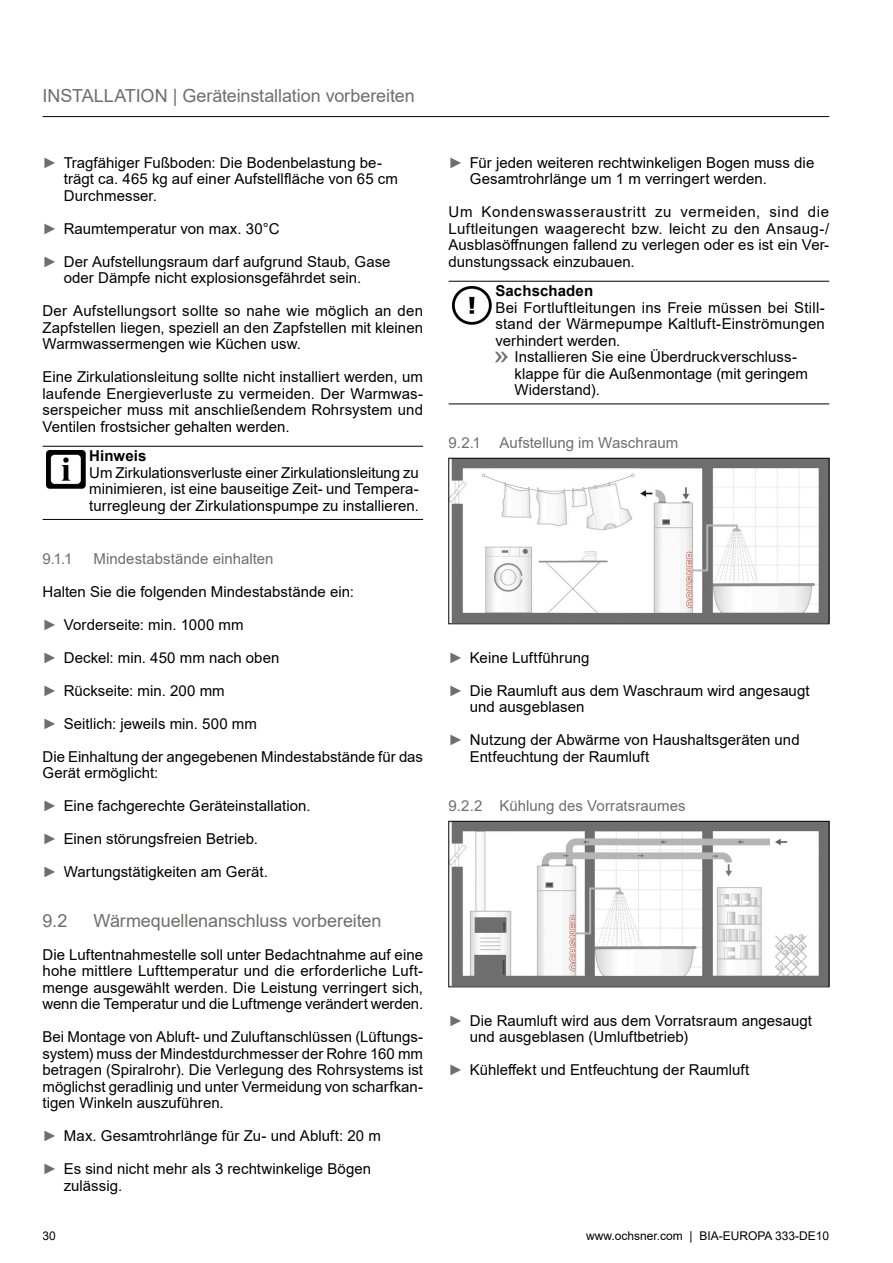
<style>
.page{position:relative;width:893px;height:1263px;background:#fff}
.page>*{position:absolute;margin:0;border:0;box-sizing:border-box;transform-origin:0 0}
.t1{font:18px "Arial";letter-spacing:-.005em;color:#6e6e6d}
.t2{font:15px/16.5px "Arial";letter-spacing:.005em;color:#000}
.t3{font:15px "Arial";color:#6e6e6d}
.t4{font:700 15px "Arial";letter-spacing:.005em;color:#000}
.t5{font:12px "Arial";color:#000}
.s1{color:#6e6e6d}
.s2{font-size:23.25px;color:#6e6e6d}
</style>
<div class="page">
<hr style="left:43px;top:116px;width:786px;height:1px;background:#000">
<hr style="left:43px;top:446px;width:380px;height:1px;background:#000">
<hr style="left:43px;top:519px;width:380px;height:1px;background:#000">
<img style="left:47px;top:450px;width:38px;height:38px">
<hr style="left:449px;top:281px;width:380px;height:1px;background:#000">
<hr style="left:449px;top:404px;width:380px;height:1px;background:#000">
<img style="left:453px;top:286px;width:38px;height:39px">
<img style="left:451px;top:460px;width:376px;height:162px">
<div style="left:449px;top:458px;width:380px;height:166px;border:1px solid #000"></div>
<img style="left:451px;top:823px;width:376px;height:162px">
<div style="left:449px;top:821px;width:380px;height:166px;border:1px solid #000"></div>
<p class="t1" style="left:43px;top:83px;width:374px">INSTALLATION | Geräteinstallation vorbereiten</p>
<p class="t2" style="left:64px;top:154px;width:336px;text-indent:-21px"><span class="s1">►</span> Tragfähiger Fußboden: Die Bodenbelastung be&shy;trägt ca. 465 kg auf einer Aufstellfläche von 65 cm<br>Durchmesser.</p>
<p class="t2" style="left:43px;top:220px;width:239px"><span class="s1">►</span> Raumtemperatur von max. 30°C</p>
<p class="t2" style="left:42px;top:253px;width:350px;text-align:center"><span class="s1">►</span> Der Aufstellungsraum darf aufgrund Staub, Gase oder Dämpfe nicht explosionsgefährdet sein.</p>
<p class="t2" style="left:42px;top:302px;width:382px;text-align:justify">Der Aufstellungsort sollte so nahe wie möglich an den Zapfstellen liegen, speziell an den Zapfstellen mit kleinen Warmwassermengen wie Küchen usw.</p>
<p class="t2" style="left:42px;top:368px;width:382px;text-align:justify">Eine Zirkulationsleitung sollte nicht installiert werden, um laufende Energieverluste zu vermeiden. Der Warmwas&shy;serspeicher muss mit anschließendem Rohrsystem und Ventilen frostsicher gehalten werden.</p>
<p class="t4" style="left:89px;top:446px;width:59px">Hinweis</p>
<p class="t2" style="left:89px;top:464px;width:331px;text-align:justify">Um Zirkulationsverluste einer Zirkulationsleitung zu minimieren, ist eine bauseitige Zeit- und Tempera&shy;turregleung der Zirkulationspumpe zu installieren.</p>
<p class="t3" style="left:43px;top:548px;width:31px">9.1.1</p>
<p class="t3" style="left:94px;top:548px;width:182px">Mindestabstände einhalten</p>
<p class="t2" style="left:43px;top:583px;width:313px">Halten Sie die folgenden Mindestabstände ein:</p>
<p class="t2" style="left:43px;top:616px;width:203px"><span class="s1">►</span> Vorderseite: min. 1000 mm</p>
<p class="t2" style="left:43px;top:649px;width:238px"><span class="s1">►</span> Deckel: min. 450 mm nach oben</p>
<p class="t2" style="left:43px;top:682px;width:184px"><span class="s1">►</span> Rückseite: min. 200 mm</p>
<p class="t2" style="left:42px;top:715px;width:216px"><span class="s1">►</span> Seitlich: jeweils min. 500 mm</p>
<p class="t2" style="left:42px;top:748px;width:382px">Die Einhaltung der angegebenen Mindestabstände für das<br>Gerät ermöglicht:</p>
<p class="t2" style="left:42px;top:797px;width:270px"><span class="s1">►</span> Eine fachgerechte Geräteinstallation.</p>
<p class="t2" style="left:42px;top:830px;width:217px"><span class="s1">►</span> Einen störungsfreien Betrieb.</p>
<p class="t2" style="left:42px;top:863px;width:227px"><span class="s1">►</span> Wartungstätigkeiten am Gerät.</p>
<p class="t1" style="left:43px;top:908px;width:26px">9.2</p>
<p class="t1" style="left:94px;top:908px;width:289px">Wärmequellenanschluss vorbereiten</p>
<p class="t2" style="left:43px;top:946px;width:382px;text-align:justify">Die Luftentnahmestelle soll unter Bedachtnahme auf eine hohe mittlere Lufttemperatur und die erforderliche Luft&shy;menge ausgewählt werden. Die Leistung verringert sich, wenn die Temperatur und die Luftmenge verändert werden.</p>
<p class="t2" style="left:43px;top:1028px;width:382px;text-align:justify">Bei Montage von Abluft- und Zuluftanschlüssen (Lüftungs&shy;system) muss der Mindestdurchmesser der Rohre 160 mm betragen (Spiralrohr). Die Verlegung des Rohrsystems ist möglichst geradlinig und unter Vermeidung von scharfkan&shy;tigen Winkeln auszuführen.</p>
<p class="t2" style="left:43px;top:1127px;width:340px"><span class="s1">►</span> Max. Gesamtrohrlänge für Zu- und Abluft: 20 m</p>
<p class="t2" style="left:64px;top:1160px;width:309px;text-indent:-21px"><span class="s1">►</span> Es sind nicht mehr als 3 rechtwinkelige Bögen zulässig.</p>
<p class="t2" style="left:470px;top:154px;width:346px;text-indent:-21px"><span class="s1">►</span> Für jeden weiteren rechtwinkeligen Bogen muss die<br>Gesamtrohrlänge um 1 m verringert werden.</p>
<p class="t2" style="left:449px;top:203px;width:382px;text-align:justify">Um Kondenswasseraustritt zu vermeiden, sind die Luftleitungen waagerecht bzw. leicht zu den Ansaug-/ Ausblasöffnungen fallend zu verlegen oder es ist ein Ver&shy;dunstungssack einzubauen.</p>
<p class="t4" style="left:495px;top:281px;width:99px">Sachschaden</p>
<p class="t2" style="left:493px;top:299px;width:333px">Bei Fortluftleitungen ins Freie müssen bei Still&shy;stand der Wärmepumpe Kaltluft-Einströmungen verhindert werden.<br><span class="s2">»</span> Installieren Sie eine Überdruckverschluss-</p>
<p class="t2" style="left:514px;top:365px;width:295px">klappe für die Außenmontage (mit geringem<br>Widerstand).</p>
<p class="t3" style="left:449px;top:432px;width:34px">9.2.1</p>
<p class="t3" style="left:500px;top:432px;width:180px">Aufstellung im Waschraum</p>
<p class="t2" style="left:449px;top:649px;width:142px"><span class="s1">►</span> Keine Luftführung</p>
<p class="t2" style="left:470px;top:682px;width:341px;text-indent:-21px"><span class="s1">►</span> Die Raumluft aus dem Waschraum wird angesaugt und ausgeblasen</p>
<p class="t2" style="left:470px;top:731px;width:331px;text-indent:-21px"><span class="s1">►</span> Nutzung der Abwärme von Haushaltsgeräten und<br>Entfeuchtung der Raumluft</p>
<p class="t3" style="left:449px;top:795px;width:238px">9.2.2 Kühlung des Vorratsraumes</p>
<p class="t2" style="left:470px;top:1012px;width:344px;text-indent:-21px"><span class="s1">►</span> Die Raumluft wird aus dem Vorratsraum angesaugt und ausgeblasen (Umluftbetrieb)</p>
<p class="t2" style="left:449px;top:1061px;width:302px"><span class="s1">►</span> Kühleffekt und Entfeuchtung der Raumluft</p>
<p class="t5" style="left:43px;top:1228px;width:15px">30</p>
<p class="t5" style="left:586px;top:1228px;width:244px">www.ochsner.com | BIA-EUROPA 333-DE10</p>
</div>
